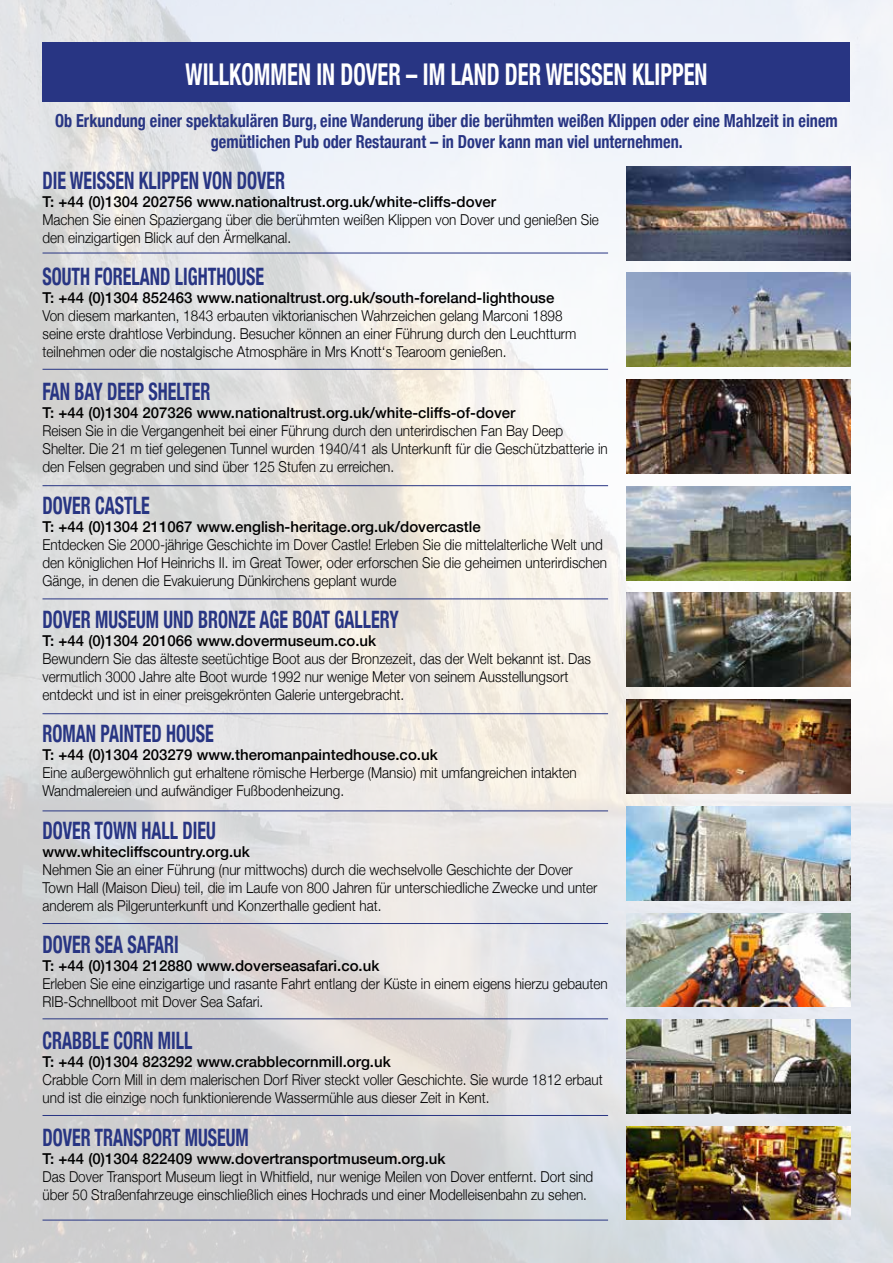
<style>
.page{position:relative;width:893px;height:1263px;background:#fff}
.page>*{position:absolute;margin:0;border:0;box-sizing:border-box;transform-origin:0 0}
.t1{font:700 condensed 30px "Helvetica Neue";color:#fff;scale:.75 1}
.t2{font:700 condensed 24px "Helvetica Neue";color:#283583;scale:.75 1}
.t3{font:700 condensed 18px/21px "Helvetica Neue";color:#283583;text-align:center;scale:.9 1}
.t4{font:300 15px/18px "Helvetica Neue";color:#000;scale:.9 1}
.t5{font:500 15px "Helvetica Neue";color:#000}
</style>
<div class="page">
<img style="left:0;top:0;width:893px;height:1263px">
<div style="left:43px;top:43px;width:807px;height:59px;background:#283583"></div>
<img style="left:626px;top:699px;width:224px;height:94px">
<img style="left:626px;top:273px;width:224px;height:94px">
<img style="left:626px;top:379px;width:224px;height:94px">
<img style="left:626px;top:486px;width:224px;height:94px">
<img style="left:626px;top:593px;width:224px;height:94px">
<img style="left:626px;top:167px;width:224px;height:94px">
<img style="left:626px;top:806px;width:224px;height:94px">
<img style="left:626px;top:1126px;width:224px;height:94px">
<img style="left:626px;top:1020px;width:224px;height:94px">
<img style="left:626px;top:913px;width:224px;height:94px">
<hr style="left:43px;top:253px;width:565px;height:1px;background:#283583">
<hr style="left:43px;top:369px;width:565px;height:1px;background:#283583">
<hr style="left:43px;top:485px;width:565px;height:1px;background:#283583">
<hr style="left:43px;top:598px;width:565px;height:1px;background:#283583">
<hr style="left:43px;top:713px;width:565px;height:1px;background:#283583">
<hr style="left:43px;top:810px;width:565px;height:1px;background:#283583">
<hr style="left:43px;top:923px;width:565px;height:1px;background:#283583">
<hr style="left:43px;top:1018px;width:565px;height:1px;background:#283583">
<hr style="left:43px;top:1115px;width:565px;height:1px;background:#283583">
<hr style="left:43px;top:1220px;width:565px;height:1px;background:#283583">
<h1 class="t1" style="left:186px;top:50px;width:697px">WILLKOMMEN IN DOVER – IM LAND DER WEISSEN KLIPPEN</h1>
<p class="t3" style="left:55px;top:109px;width:871px">Ob Erkundung einer spektakulären Burg, eine Wanderung über die berühmten weißen Klippen oder eine Mahlzeit in einem gemütlichen Pub oder Restaurant – in Dover kann man viel unternehmen.</p>
<h2 class="t2" style="left:43px;top:160px;width:325px">DIE WEISSEN KLIPPEN VON DOVER</h2>
<p class="t5" style="left:43px;top:189px;width:455px">T: +44 (0)1304 202756 www.nationaltrust.org.uk/white-cliffs-dover</p>
<p class="t4" style="left:43px;top:209px;width:620px">Machen Sie einen Spaziergang über die berühmten weißen Klippen von Dover und genießen Sie den einzigartigen Blick auf den Ärmelkanal.</p>
<h2 class="t2" style="left:43px;top:257px;width:297px">SOUTH FORELAND LIGHTHOUSE</h2>
<p class="t5" style="left:43px;top:286px;width:513px">T: +44 (0)1304 852463 www.nationaltrust.org.uk/south-foreland-lighthouse</p>
<p class="t4" style="left:43px;top:306px;width:595px">Von diesem markanten, 1843 erbauten viktorianischen Wahrzeichen gelang Marconi 1898 seine erste drahtlose Verbindung. Besucher können an einer Führung durch den Leuchtturm teilnehmen oder die nostalgische Atmosphäre in Mrs Knott‘s Tearoom genießen.</p>
<h2 class="t2" style="left:43px;top:371px;width:225px">FAN BAY DEEP SHELTER</h2>
<p class="t5" style="left:43px;top:400px;width:475px">T: +44 (0)1304 207326 www.nationaltrust.org.uk/white-cliffs-of-dover</p>
<p class="t4" style="left:43px;top:420px;width:629px">Reisen Sie in die Vergangenheit bei einer Führung durch den unterirdischen Fan Bay Deep<br>Shelter. Die 21 m tief gelegenen Tunnel wurden 1940/41 als Unterkunft für die Geschützbatterie in den Felsen gegraben und sind über 125 Stufen zu erreichen.</p>
<h2 class="t2" style="left:43px;top:485px;width:145px">DOVER CASTLE</h2>
<p class="t5" style="left:43px;top:514px;width:440px">T: +44 (0)1304 211067 www.english-heritage.org.uk/dovercastle</p>
<p class="t4" style="left:43px;top:534px;width:629px">Entdecken Sie 2000-jährige Geschichte im Dover Castle! Erleben Sie die mittelalterliche Welt und den königlichen Hof Heinrichs II. im Great Tower, oder erforschen Sie die geheimen unterirdischen<br>Gänge, in denen die Evakuierung Dünkirchens geplant wurde</p>
<h2 class="t2" style="left:43px;top:600px;width:477px">DOVER MUSEUM UND BRONZE AGE BOAT GALLERY</h2>
<p class="t5" style="left:43px;top:629px;width:335px">T: +44 (0)1304 201066 www.dovermuseum.co.uk</p>
<p class="t4" style="left:43px;top:649px;width:611px">Bewundern Sie das älteste seetüchtige Boot aus der Bronzezeit, das der Welt bekannt ist. Das vermutlich 3000 Jahre alte Boot wurde 1992 nur wenige Meter von seinem Ausstellungsort entdeckt und ist in einer preisgekrönten Galerie untergebracht.</p>
<h2 class="t2" style="left:43px;top:714px;width:230px">ROMAN PAINTED HOUSE</h2>
<p class="t5" style="left:43px;top:743px;width:397px">T: +44 (0)1304 203279 www.theromanpaintedhouse.co.uk</p>
<p class="t4" style="left:43px;top:763px;width:595px">Eine außergewöhnlich gut erhaltene römische Herberge (Mansio) mit umfangreichen intakten<br>Wandmalereien und aufwändiger Fußbodenheizung.</p>
<h2 class="t2" style="left:43px;top:810px;width:233px">DOVER TOWN HALL DIEU</h2>
<p class="t5" style="left:43px;top:839px;width:209px">www.whitecliffscountry.org.uk</p>
<p class="t4" style="left:43px;top:859px;width:618px">Nehmen Sie an einer Führung (nur mittwochs) durch die wechselvolle Geschichte der Dover<br>Town Hall (Maison Dieu) teil, die im Laufe von 800 Jahren für unterschiedliche Zwecke und unter anderem als Pilgerunterkunft und Konzerthalle gedient hat.</p>
<h2 class="t2" style="left:43px;top:925px;width:183px">DOVER SEA SAFARI</h2>
<p class="t5" style="left:43px;top:954px;width:338px">T: +44 (0)1304 212880 www.doverseasafari.co.uk</p>
<p class="t4" style="left:43px;top:974px;width:629px">Erleben Sie eine einzigartige und rasante Fahrt entlang der Küste in einem eigens hierzu gebauten<br>RIB-Schnellboot mit Dover Sea Safari.</p>
<h2 class="t2" style="left:43px;top:1021px;width:201px">CRABBLE CORN MILL</h2>
<p class="t5" style="left:43px;top:1050px;width:350px">T: +44 (0)1304 823292 www.crabblecornmill.org.uk</p>
<p class="t4" style="left:43px;top:1070px;width:624px">Crabble Corn Mill in dem malerischen Dorf River steckt voller Geschichte. Sie wurde 1812 erbaut und ist die einzige noch funktionierende Wassermühle aus dieser Zeit in Kent.</p>
<h2 class="t2" style="left:43px;top:1117px;width:277px">DOVER TRANSPORT MUSEUM</h2>
<p class="t5" style="left:43px;top:1146px;width:404px">T: +44 (0)1304 822409 www.dovertransportmuseum.org.uk</p>
<p class="t4" style="left:43px;top:1166px;width:613px">Das Dover Transport Museum liegt in Whitfield, nur wenige Meilen von Dover entfernt. Dort sind über 50 Straßenfahrzeuge einschließlich eines Hochrads und einer Modelleisenbahn zu sehen.</p>
</div>
